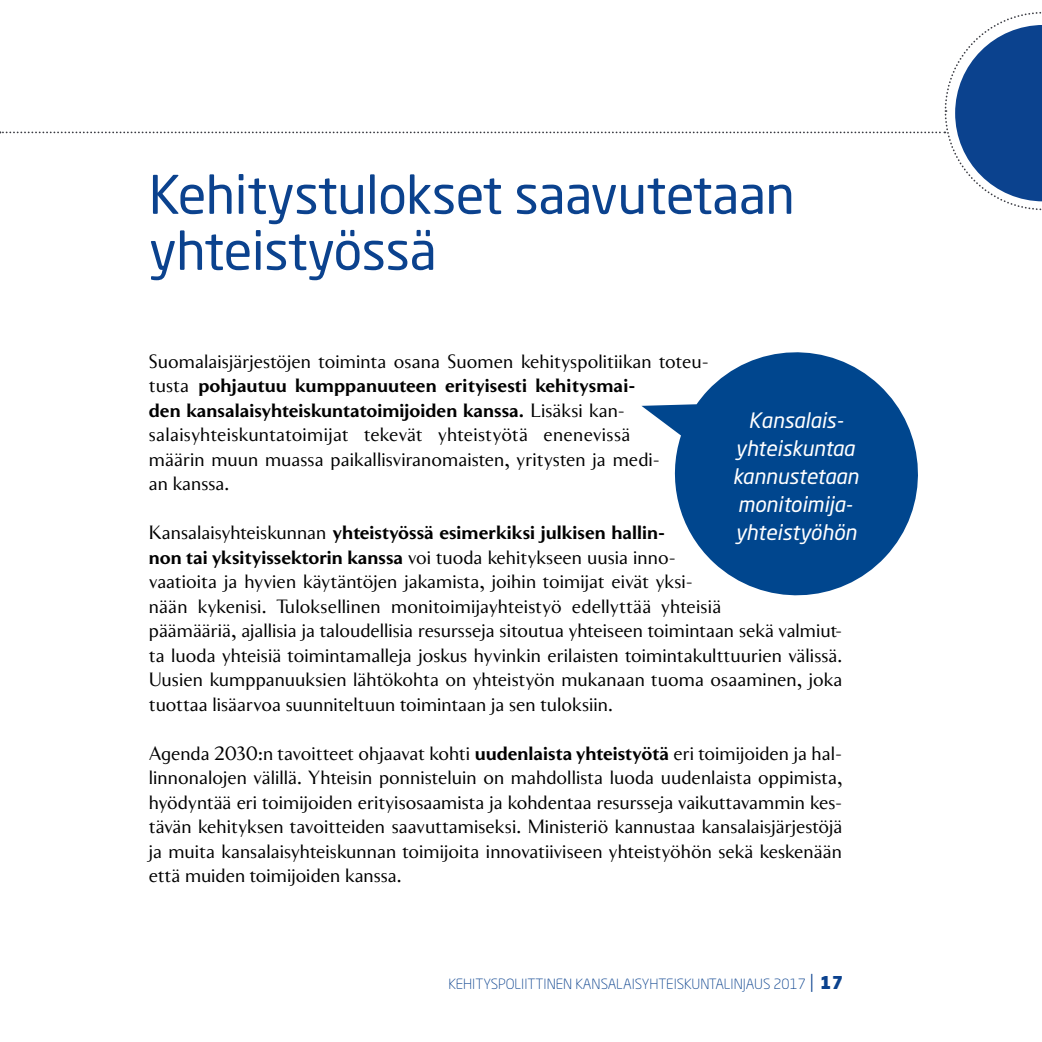
<style>
.page{position:relative;width:1042px;height:1042px;background:#fff}
.page>*{position:absolute;margin:0;border:0;box-sizing:border-box;transform-origin:0 0}
.t1{font:52.5px/56px "Neo Sans Std";letter-spacing:-.01em;color:#0b428e}
.t2{font:italic 21px/28px "Neo Sans Std";color:#fff;text-align:center}
.t3{font:19.25px/24.5px "Clarice";color:#000}
.t4{font:300 14px "Neo Sans Std";color:#0b428e}
.s1{font-weight:700}
.s2{font-size:24.5px}
.s3{font-weight:900;font-size:17.5px}
</style>
<div class="page">
<svg style="left:641px;top:352px;width:277px;height:244px;fill:#00468e"></svg>
<svg style="left:0;top:12px;width:1042px;height:199px"></svg>
<h1 class="t1" style="left:149px;top:166px;width:647px">Kehitystulokset saavutetaan yhteistyössä</h1>
<p class="t3" style="left:149px;top:349px;width:561px">Suomalaisjärjestöjen toiminta osana Suomen kehityspolitiikan toteu&shy;tusta <span class="s1">pohjautuu kumppanuuteen erityisesti kehitysmai-<br>den kansalaisyhteiskuntatoimijoiden kanssa.</span> Lisäksi kan&shy;salaisyhteiskuntatoimijat tekevät yhteistyötä enenevissä<br>määrin muun muassa paikallisviranomaisten, yritysten ja medi-<br>an kanssa.</p>
<p class="t3" style="left:149px;top:520px;width:695px">Kansalaisyhteiskunnan <span class="s1">yhteistyössä esimerkiksi julkisen hallin-<br>non tai yksityissektorin kanssa</span> voi tuoda kehitykseen uusia inno-<br>vaatioita ja hyvien käytäntöjen jakamista, joihin toimijat eivät yksi-<br>nään kykenisi. Tuloksellinen monitoimijayhteistyö edellyttää yhteisiä<br>päämääriä, ajallisia ja taloudellisia resursseja sitoutua yhteiseen toimintaan sekä valmiut&shy;ta luoda yhteisiä toimintamalleja joskus hyvinkin erilaisten toimintakulttuurien välissä.<br>Uusien kumppanuuksien lähtökohta on yhteistyön mukanaan tuoma osaaminen, joka tuottaa lisäarvoa suunniteltuun toimintaan ja sen tuloksiin.</p>
<p class="t3" style="left:149px;top:741px;width:695px;text-align:justify">Agenda 2030:n tavoitteet ohjaavat kohti <span class="s1">uudenlaista yhteistyötä</span> eri toimijoiden ja hal&shy;linnonalojen välillä. Yhteisin ponnisteluin on mahdollista luoda uudenlaista oppimista, hyödyntää eri toimijoiden erityisosaamista ja kohdentaa resursseja vaikuttavammin kes&shy;tävän kehityksen tavoitteiden saavuttamiseksi. Ministeriö kannustaa kansalaisjärjestöjä ja muita kansalaisyhteiskunnan toimijoita innovatiiviseen yhteistyöhön sekä keskenään että muiden toimijoiden kanssa.</p>
<p class="t2" style="left:733px;top:406px;width:127px">Kansalais&shy;yhteiskuntaa kannustetaan monitoimija&shy;yhteistyöhön</p>
<p class="t4" style="left:448px;top:975px;width:396px">KEHITYSPOLIITTINEN KANSALAISYHTEISKUNTALINJAUS 2017 <span class="s2">I</span> <span class="s3">17</span></p>
</div>
